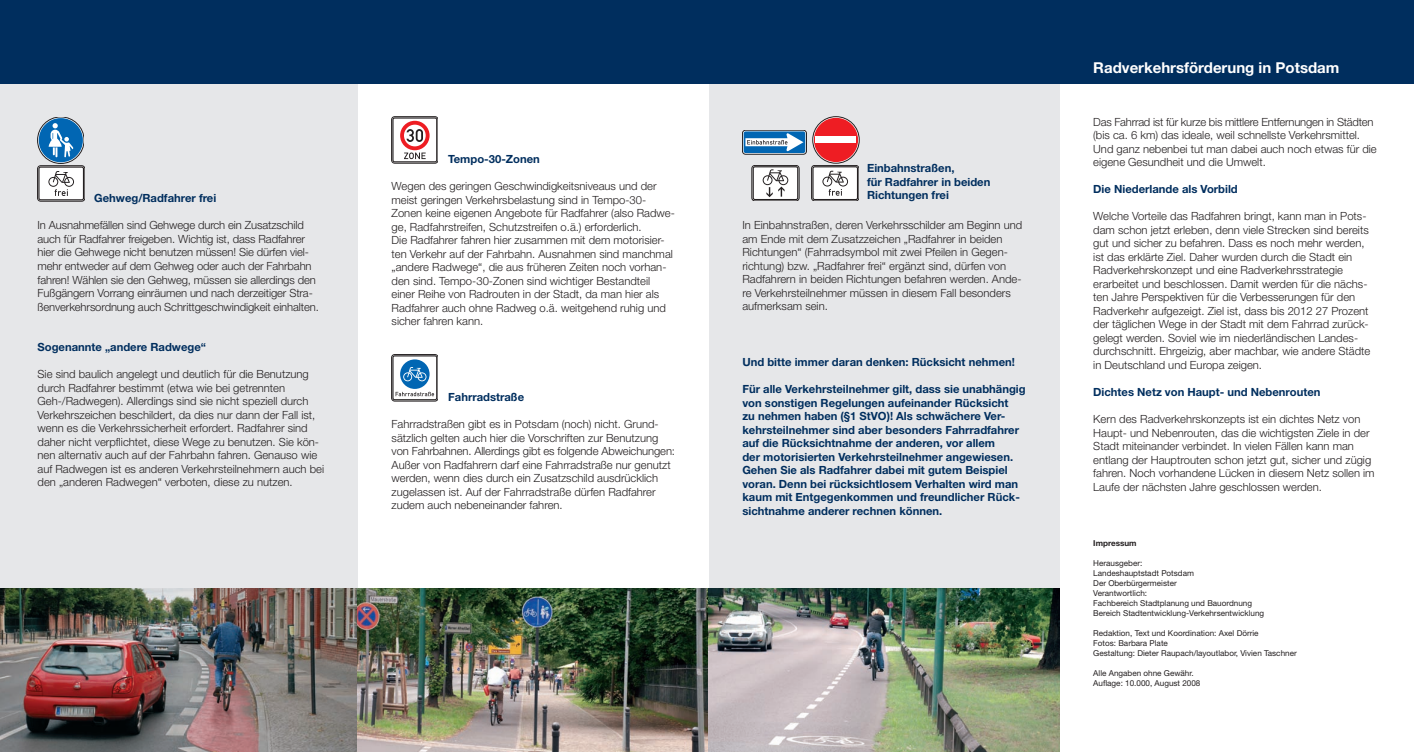
<style>
.page{position:relative;width:1414px;height:752px;background:#fff}
.page>*{position:absolute;margin:0;border:0;box-sizing:border-box;transform-origin:0 0}
.t1{font:700 15px "Helvetica Neue";color:#fff}
.t2{font:300 11.25px/13.5px "Helvetica Neue";color:#231f20}
.t3{font:700 11.25px/13.5px "Helvetica Neue";color:#002e5e}
.t4{font:8.12px/10px "Helvetica Neue";color:#231f20}
.t5{font:700 8.12px "Helvetica Neue";color:#231f20}
</style>
<div class="page">
<div style="left:709px;top:84px;width:350px;height:667px;background:#e6e7e9"></div>
<div style="left:0;top:84px;width:358px;height:664px;background:#e6e7e9"></div>
<div style="left:0;top:0;width:1414px;height:84px;background:#002e5e"></div>
<div style="left:392px;top:117px;width:46px;height:46px;border:1px solid #231f20;border-radius:3px"></div>
<svg style="left:392px;top:117px;width:45px;height:45px"></svg>
<div style="left:393px;top:118px;width:43px;height:43px;background:#fff"></div>
<svg style="left:400px;top:121px;width:30px;height:29px"></svg>
<div style="left:404px;top:125px;width:22px;height:21px;background:#fff;border-radius:50%"></div>
<svg style="left:406px;top:129px;width:17px;height:13px"></svg>
<svg style="left:404px;top:152px;width:22px;height:7px"></svg>
<div style="left:392px;top:354px;width:46px;height:47px;border:1px solid #231f20;border-radius:3px"></div>
<svg style="left:392px;top:355px;width:45px;height:45px"></svg>
<div style="left:393px;top:356px;width:43px;height:43px;background:#fff"></div>
<div style="left:400px;top:359px;width:30px;height:29px;background:#0166b3;border-radius:50%"></div>
<svg style="left:403px;top:367px;width:23px;height:14px"></svg>
<svg style="left:396px;top:391px;width:38px;height:5px"></svg>
<svg style="left:38px;top:117px;width:46px;height:46px"></svg>
<div style="left:38px;top:117px;width:46px;height:46px;border:1px solid #231f20;border-radius:50%"></div>
<div style="left:39px;top:118px;width:44px;height:44px;background:#0166b3;border-radius:50%"></div>
<svg style="left:49px;top:123px;width:24px;height:34px"></svg>
<div style="left:38px;top:166px;width:47px;height:35px;border:1px solid #231f20;border-radius:3px"></div>
<svg style="left:38px;top:166px;width:46px;height:34px"></svg>
<div style="left:40px;top:167px;width:43px;height:32px;background:#fff"></div>
<svg style="left:48px;top:171px;width:26px;height:25px"></svg>
<div style="left:742px;top:130px;width:64px;height:24px;border:1px solid #231f20;border-radius:3px"></div>
<div style="left:744px;top:131px;width:61px;height:22px;background:#0166b3;border-radius:2px"></div>
<svg style="left:745px;top:133px;width:58px;height:18px"></svg>
<svg style="left:813px;top:117px;width:46px;height:46px"></svg>
<div style="left:813px;top:117px;width:46px;height:46px;border:1px solid #231f20;border-radius:50%"></div>
<div style="left:814px;top:118px;width:44px;height:44px;background:#ee1d23;border-radius:50%"></div>
<div style="left:816px;top:136px;width:40px;height:7px;background:#fff"></div>
<div style="left:752px;top:165px;width:47px;height:36px;border:1px solid #231f20;border-radius:3px"></div>
<svg style="left:752px;top:166px;width:46px;height:34px"></svg>
<div style="left:754px;top:167px;width:43px;height:32px;background:#fff"></div>
<svg style="left:763px;top:169px;width:25px;height:28px"></svg>
<div style="left:811px;top:165px;width:48px;height:36px;border:1px solid #231f20;border-radius:3px"></div>
<svg style="left:812px;top:166px;width:46px;height:34px"></svg>
<div style="left:813px;top:167px;width:44px;height:32px;background:#fff"></div>
<svg style="left:822px;top:171px;width:26px;height:25px"></svg>
<img style="left:0;top:588px;width:1059px;height:163px">
<p class="t3" style="left:94px;top:191px;width:124px">Gehweg/Radfahrer frei</p>
<p class="t2" style="left:38px;top:218px;width:283px">In Ausnahmefällen sind Gehwege durch ein Zusatzschild auch für Radfahrer freigeben. Wichtig ist, dass Radfahrer hier die Gehwege nicht benutzen müssen! Sie dürfen viel&shy;mehr entweder auf dem Gehweg oder auch der Fahrbahn fahren! Wählen sie den Gehweg, müssen sie allerdings den Fußgängern Vorrang einräumen und nach derzeitiger Stra&shy;ßenverkehrsordnung auch Schrittgeschwindigkeit einhalten.</p>
<p class="t3" style="left:38px;top:340px;width:170px">Sogenannte „andere Radwege“</p>
<p class="t2" style="left:38px;top:367px;width:288px">Sie sind baulich angelegt und deutlich für die Benutzung durch Radfahrer bestimmt (etwa wie bei getrennten Geh-/Radwegen). Allerdings sind sie nicht speziell durch Verkehrszeichen beschildert, da dies nur dann der Fall ist, wenn es die Verkehrssicherheit erfordert. Radfahrer sind daher nicht verpflichtet, diese Wege zu benutzen. Sie kön&shy;nen alternativ auch auf der Fahrbahn fahren. Genauso wie auf Radwegen ist es anderen Verkehrsteilnehmern auch bei den „anderen Radwegen“ verboten, diese zu nutzen.</p>
<p class="t3" style="left:448px;top:152px;width:93px">Tempo-30-Zonen</p>
<p class="t2" style="left:392px;top:179px;width:285px">Wegen des geringen Geschwindigkeitsniveaus und der meist geringen Verkehrsbelastung sind in Tempo-30- Zonen keine eigenen Angebote für Radfahrer (also Radwe&shy;ge, Radfahrstreifen, Schutzstreifen o.ä.) erforderlich.<br>Die Radfahrer fahren hier zusammen mit dem motorisier&shy;ten Verkehr auf der Fahrbahn. Ausnahmen sind manchmal „andere Radwege“, die aus früheren Zeiten noch vorhan&shy;den sind. Tempo-30-Zonen sind wichtiger Bestandteil einer Reihe von Radrouten in der Stadt, da man hier als Radfahrer auch ohne Radweg o.ä. weitgehend ruhig und sicher fahren kann.</p>
<p class="t3" style="left:448px;top:390px;width:78px">Fahrradstraße</p>
<p class="t2" style="left:392px;top:417px;width:285px">Fahrradstraßen gibt es in Potsdam (noch) nicht. Grund&shy;sätzlich gelten auch hier die Vorschriften zur Benutzung von Fahrbahnen. Allerdings gibt es folgende Abweichungen:<br>Außer von Radfahrern darf eine Fahrradstraße nur genutzt werden, wenn dies durch ein Zusatzschild ausdrücklich zugelassen ist. Auf der Fahrradstraße dürfen Radfahrer zudem auch nebeneinander fahren.</p>
<p class="t3" style="left:867px;top:161px;width:125px">Einbahnstraßen,<br>für Radfahrer in beiden<br>Richtungen frei</p>
<p class="t2" style="left:742px;top:218px;width:281px">In Einbahnstraßen, deren Verkehrsschilder am Beginn und am Ende mit dem Zusatzzeichen „Radfahrer in beiden Richtungen“ (Fahrradsymbol mit zwei Pfeilen in Gegen&shy;richtung) bzw. „Radfahrer frei“ ergänzt sind, dürfen von Radfahrern in beiden Richtungen befahren werden. Ande&shy;re Verkehrsteilnehmer müssen in diesem Fall besonders aufmerksam sein.</p>
<p class="t3" style="left:742px;top:355px;width:274px">Und bitte immer daran denken: Rücksicht nehmen!</p>
<p class="t3" style="left:742px;top:382px;width:285px">Für alle Verkehrsteilnehmer gilt, dass sie unabhängig von sonstigen Regelungen aufeinander Rücksicht<br>zu nehmen haben (§1 StVO)! Als schwächere Ver&shy;kehrsteilnehmer sind aber besonders Fahrradfahrer auf die Rücksichtnahme der anderen, vor allem<br>der motorisierten Verkehrsteilnehmer angewiesen.<br>Gehen Sie als Radfahrer dabei mit gutem Beispiel voran. Denn bei rücksichtlosem Verhalten wird man kaum mit Entgegenkommen und freundlicher Rück&shy;sichtnahme anderer rechnen können.</p>
<p class="t1" style="left:1093px;top:58px;width:248px">Radverkehrsförderung in Potsdam</p>
<p class="t2" style="left:1093px;top:115px;width:285px">Das Fahrrad ist für kurze bis mittlere Entfernungen in Städten (bis ca. 6 km) das ideale, weil schnellste Verkehrsmittel.<br>Und ganz nebenbei tut man dabei auch noch etwas für die eigene Gesundheit und die Umwelt.</p>
<p class="t3" style="left:1093px;top:182px;width:146px">Die Niederlande als Vorbild</p>
<p class="t2" style="left:1093px;top:209px;width:278px">Welche Vorteile das Radfahren bringt, kann man in Pots&shy;dam schon jetzt erleben, denn viele Strecken sind bereits gut und sicher zu befahren. Dass es noch mehr werden, ist das erklärte Ziel. Daher wurden durch die Stadt ein Radverkehrskonzept und eine Radverkehrsstrategie erarbeitet und beschlossen. Damit werden für die nächs&shy;ten Jahre Perspektiven für die Verbesserungen für den Radverkehr aufgezeigt. Ziel ist, dass bis 2012 27 Prozent der täglichen Wege in der Stadt mit dem Fahrrad zurück&shy;gelegt werden. Soviel wie im niederländischen Landes&shy;durchschnitt. Ehrgeizig, aber machbar, wie andere Städte in Deutschland und Europa zeigen.</p>
<p class="t3" style="left:1093px;top:385px;width:229px">Dichtes Netz von Haupt- und Nebenrouten</p>
<p class="t2" style="left:1093px;top:412px;width:283px">Kern des Radverkehrskonzepts ist ein dichtes Netz von Haupt- und Nebenrouten, das die wichtigsten Ziele in der Stadt miteinander verbindet. In vielen Fällen kann man entlang der Hauptrouten schon jetzt gut, sicher und zügig fahren. Noch vorhandene Lücken in diesem Netz sollen im Laufe der nächsten Jahre geschlossen werden.</p>
<p class="t5" style="left:1093px;top:538px;width:45px">Impressum</p>
<p class="t4" style="left:1093px;top:558px;width:172px">Herausgeber:<br>Landeshauptstadt Potsdam<br>Der Oberbürgermeister<br>Verantwortlich:<br>Fachbereich Stadtplanung und Bauordnung<br>Bereich Stadtentwicklung-Verkehrsentwicklung</p>
<p class="t4" style="left:1093px;top:628px;width:205px">Redaktion, Text und Koordination: Axel Dörrie<br>Fotos: Barbara Plate<br>Gestaltung: Dieter Raupach/layoutlabor, Vivien Taschner</p>
<p class="t4" style="left:1093px;top:668px;width:109px">Alle Angaben ohne Gewähr.<br>Auflage: 10.000, August 2008</p>
</div>
